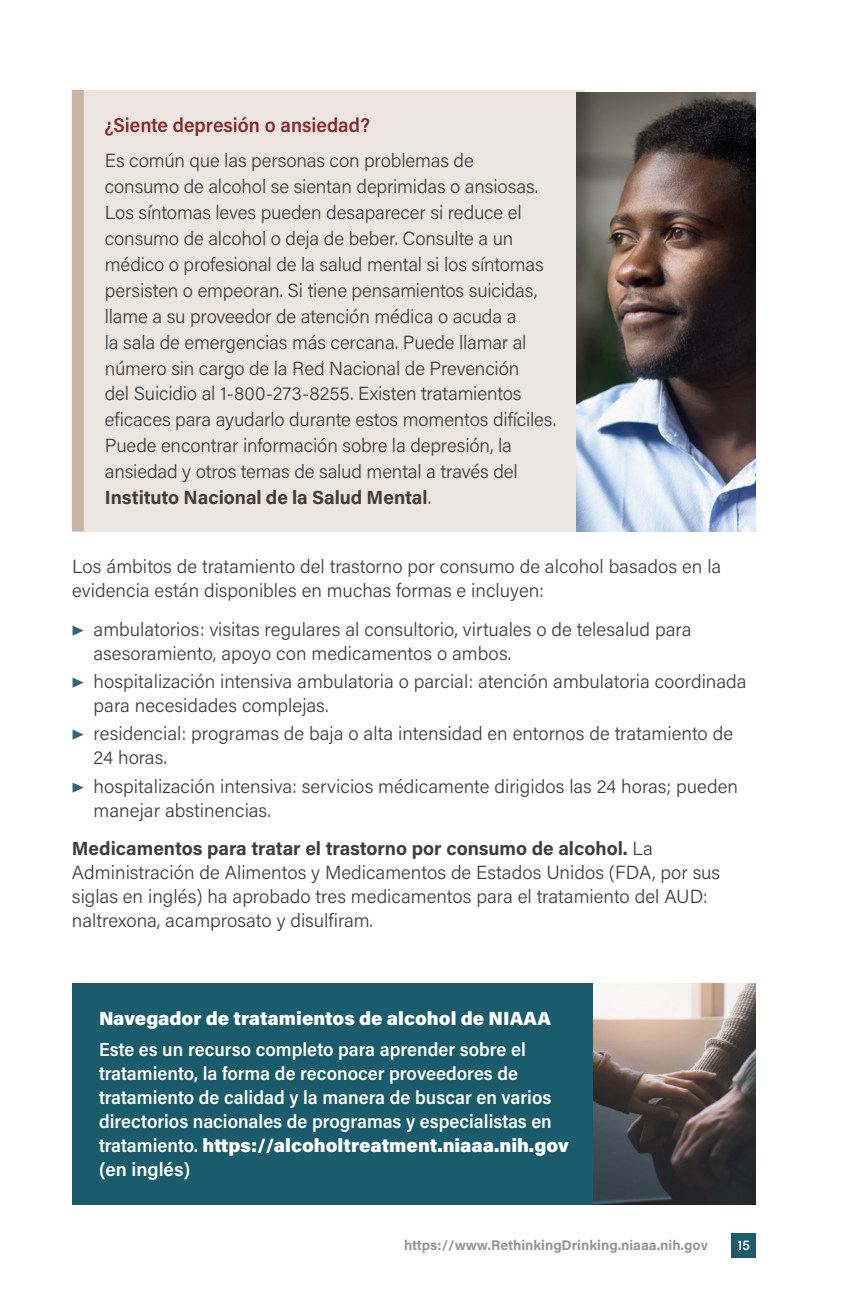
<style>
.page{position:relative;width:864px;height:1296px;background:#fff}
.page>*{position:absolute;margin:0;border:0;box-sizing:border-box;transform-origin:0 0}
.t1{font:600 20px "Acumin Pro Semi Cond";color:#88292f}
.t2{font:300 19px/26px "Acumin Pro";letter-spacing:-.005em;color:#3e3e3f}
.t3{font:600 19px/24px "Acumin Pro Semi Cond";color:#fff}
.t4{font:900 19px "Acumin Pro";color:#fff}
.t5{font:700 14px "Acumin Pro";color:#939598}
.t6{font:600 14px "Acumin Pro Semi Cond";color:#fff}
.s1{font-weight:700}
.s2{font-size:18px;color:#316676}
.s3{font-family:"Acumin Pro";font-weight:900}
.s4{font-family:"Acumin Pro"}
</style>
<div class="page">
<div style="left:732px;top:1233px;width:24px;height:24px;background:#1a5c6c"></div>
<div style="left:72px;top:984px;width:564px;height:221px;background:#1a5c6c"></div>
<img style="left:593px;top:984px;width:163px;height:221px">
<div style="left:78px;top:90px;width:506px;height:442px;background:#ede5df"></div>
<div style="left:72px;top:90px;width:12px;height:442px;background:#c8b5a5"></div>
<img style="left:577px;top:92px;width:178px;height:439px">
<h4 class="t1" style="left:105px;top:111px;width:267px">¿Siente depresión o ansiedad?</h4>
<p class="t2" style="left:105px;top:146px;width:453px">Es común que las personas con problemas de<br>consumo de alcohol se sientan deprimidas o ansiosas.<br>Los síntomas leves pueden desaparecer si reduce el consumo de alcohol o deja de beber. Consulte a un médico o profesional de la salud mental si los síntomas persisten o empeoran. Si tiene pensamientos suicidas, llame a su proveedor de atención médica o acuda a<br>la sala de emergencias más cercana. Puede llamar al número sin cargo de la Red Nacional de Prevención<br>del Suicidio al 1-800-273-8255. Existen tratamientos eficaces para ayudarlo durante estos momentos difíciles.<br>Puede encontrar información sobre la depresión, la ansiedad y otros temas de salud mental a través del <span class="s1">Instituto Nacional de la Salud Mental</span>.</p>
<p class="t2" style="left:72px;top:554px;width:651px;line-height:24px">Los ámbitos de tratamiento del trastorno por consumo de alcohol basados en la evidencia están disponibles en muchas formas e incluyen:</p>
<p class="t2" style="left:94px;top:616px;width:599px;line-height:24px;text-indent:-22px"><span class="s2">▶</span> ambulatorios: visitas regulares al consultorio, virtuales o de telesalud para asesoramiento, apoyo con medicamentos o ambos.</p>
<p class="t2" style="left:94px;top:669px;width:654px;line-height:24px;text-indent:-22px"><span class="s2">▶</span> hospitalización intensiva ambulatoria o parcial: atención ambulatoria coordinada para necesidades complejas.</p>
<p class="t2" style="left:94px;top:721px;width:641px;line-height:24px;text-indent:-22px"><span class="s2">▶</span> residencial: programas de baja o alta intensidad en entornos de tratamiento de<br>24 horas.</p>
<p class="t2" style="left:94px;top:773px;width:646px;line-height:24px;text-indent:-22px"><span class="s2">▶</span> hospitalización intensiva: servicios médicamente dirigidos las 24 horas; pueden manejar abstinencias.</p>
<p class="t2" style="left:72px;top:836px;width:650px;line-height:24px"><span class="s1">Medicamentos para tratar el trastorno por consumo de alcohol.</span> La Administración de Alimentos y Medicamentos de Estados Unidos (FDA, por sus siglas en inglés) ha aprobado tres medicamentos para el tratamiento del AUD: naltrexona, acamprosato y disulfiram.</p>
<h4 class="t4" style="left:99px;top:1005px;width:453px">Navegador de tratamientos de alcohol de NIAAA</h4>
<p class="t3" style="left:99px;top:1037px;width:471px">Este es un recurso completo para aprender sobre el tratamiento, la forma de reconocer proveedores de tratamiento de calidad y la manera de buscar en varios directorios nacionales de programas y especialistas en tratamiento. <span class="s3">https://alcoholtreatment.niaaa.nih.gov </span><span class="s4">(en inglés)</span></p>
<p class="t5" style="left:404px;top:1235px;width:305px">https://www.RethinkingDrinking.niaaa.nih.gov</p>
<p class="t6" style="left:738px;top:1235px;width:14px">15</p>
</div>
